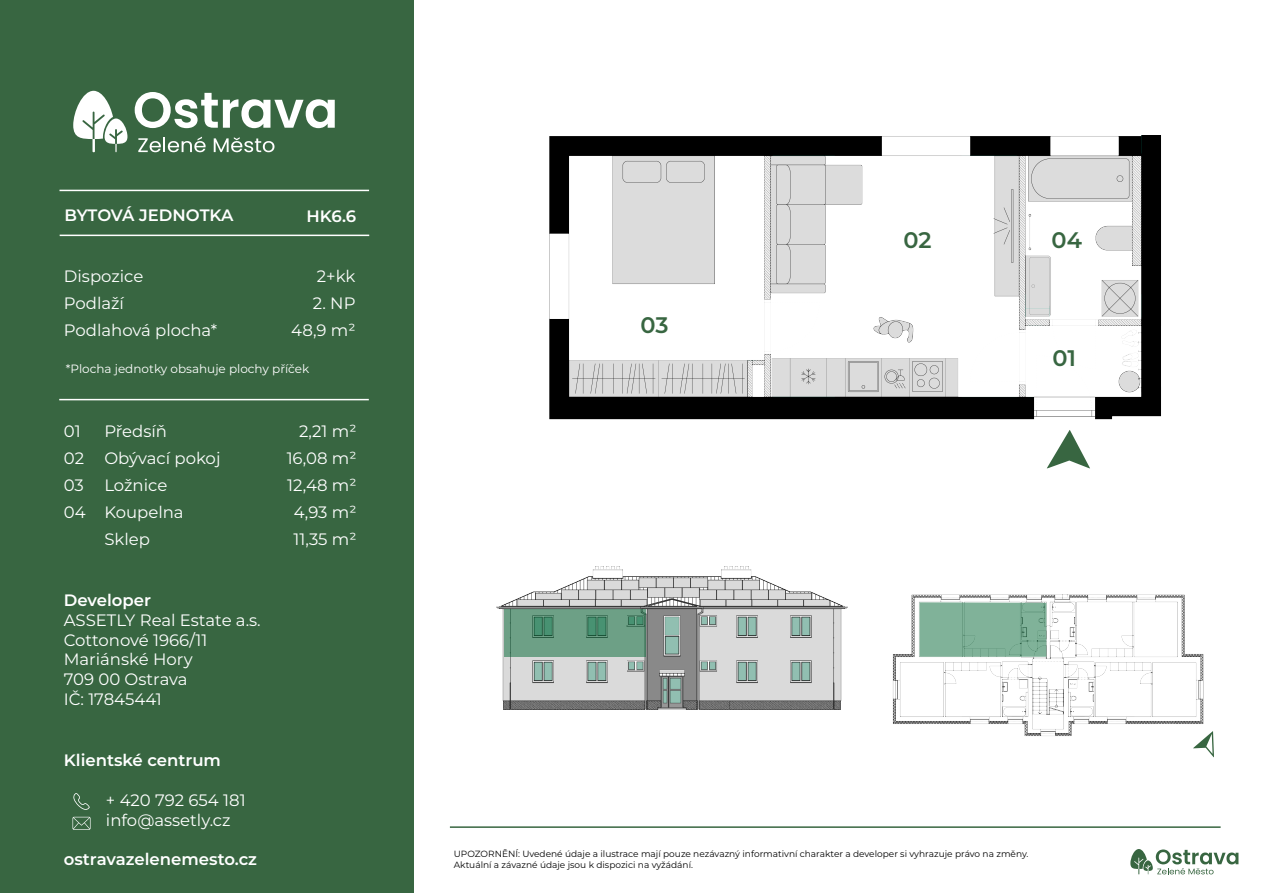
<style>
.page{position:relative;width:1263px;height:893px;background:#fff}
.page>*{position:absolute;margin:0;border:0;box-sizing:border-box;transform-origin:0 0}
.t1{font:600 22.5px "Montserrat";letter-spacing:-.005em;color:#386641}
.t2{font:16.5px/27px "Montserrat";color:#fff}
.t3{font:600 16.5px "Montserrat";color:#fff}
.t4{font:12px "Montserrat";color:#fff}
.t5{font:9px/10.8px "Montserrat";color:#000}
</style>
<div class="page">
<img style="left:893px;top:594px;width:311px;height:142px">
<div style="left:0;top:0;width:414px;height:893px;background:#386641"></div>
<hr style="left:59px;top:190px;width:310px;height:1px;background:#fff">
<hr style="left:60px;top:235px;width:309px;height:1px;background:#fff">
<hr style="left:59px;top:399px;width:310px;height:1px;background:#fff">
<hr style="left:450px;top:826px;width:770px;height:2px;background:#386641">
<svg style="left:73px;top:91px;width:55px;height:62px"></svg>
<svg style="left:135px;top:92px;width:200px;height:36px"></svg>
<svg style="left:138px;top:137px;width:68px;height:15px"></svg>
<svg style="left:214px;top:137px;width:60px;height:15px"></svg>
<svg style="left:1130px;top:849px;width:108px;height:25px"></svg>
<img style="left:497px;top:567px;width:350px;height:143px">
<svg style="left:504px;top:609px;width:141px;height:48px;background:#659a7f"></svg>
<svg style="left:919px;top:602px;width:127px;height:55px;background:#80b198"></svg>
<svg style="left:73px;top:793px;width:17px;height:17px"></svg>
<svg style="left:73px;top:817px;width:18px;height:13px"></svg>
<img style="left:549px;top:135px;width:612px;height:285px">
<svg style="left:1046px;top:430px;width:44px;height:39px"></svg>
<svg style="left:1193px;top:731px;width:21px;height:27px"></svg>
<p class="t3" style="left:65px;top:204px;width:170px">BYTOVÁ JEDNOTKA</p>
<p class="t3" style="left:306px;top:205px;width:51px">HK6.6</p>
<p class="t2" style="left:64px;top:262px;width:155px">Dispozice<br>Podlaží<br>Podlahová plocha*</p>
<p class="t2" style="left:317px;top:262px;width:40px">2+kk</p>
<p class="t2" style="left:291px;top:289px;width:66px;text-align:right">2. NP<br>48,9 m²</p>
<p class="t4" style="left:66px;top:360px;width:245px">*Plocha jednotky obsahuje plochy příček</p>
<p class="t2" style="left:64px;top:417px;width:23px">01<br>02<br>03<br>04</p>
<p class="t2" style="left:104px;top:417px;width:118px">Předsíň<br>Obývací pokoj<br>Ložnice<br>Koupelna<br>Sklep</p>
<p class="t2" style="left:287px;top:417px;width:71px;text-align:right">2,21 m²<br>16,08 m²<br>12,48 m²<br>4,93 m²<br>11,35 m²</p>
<p class="t3" style="left:64px;top:588px;width:89px">Developer</p>
<p class="t2" style="left:64px;top:609px;width:198px;line-height:19.8px">ASSETLY Real Estate a.s.<br>Cottonové 1966/11<br>Mariánské Hory<br>709 00 Ostrava<br>IČ: 17845441</p>
<p class="t3" style="left:64px;top:749px;width:159px">Klientské centrum</p>
<p class="t2" style="left:106px;top:790px;width:141px;line-height:19.8px">+ 420 792 654 181 info@assetly.cz</p>
<p class="t3" style="left:64px;top:848px;width:195px">ostravazelenemesto.cz</p>
<h1 class="t1" style="left:640px;top:309px;width:30px">03</h1>
<h1 class="t1" style="left:903px;top:224px;width:30px">02</h1>
<h1 class="t1" style="left:1051px;top:224px;width:32px">04</h1>
<h1 class="t1" style="left:1052px;top:342px;width:25px">01</h1>
<p class="t5" style="left:454px;top:848px;width:576px">UPOZORNĚNÍ: Uvedené údaje a ilustrace mají pouze nezávazný informativní charakter a developer si vyhrazuje právo na změny.<br>Aktuální a závazné údaje jsou k dispozici na vyžádání.</p>
</div>
